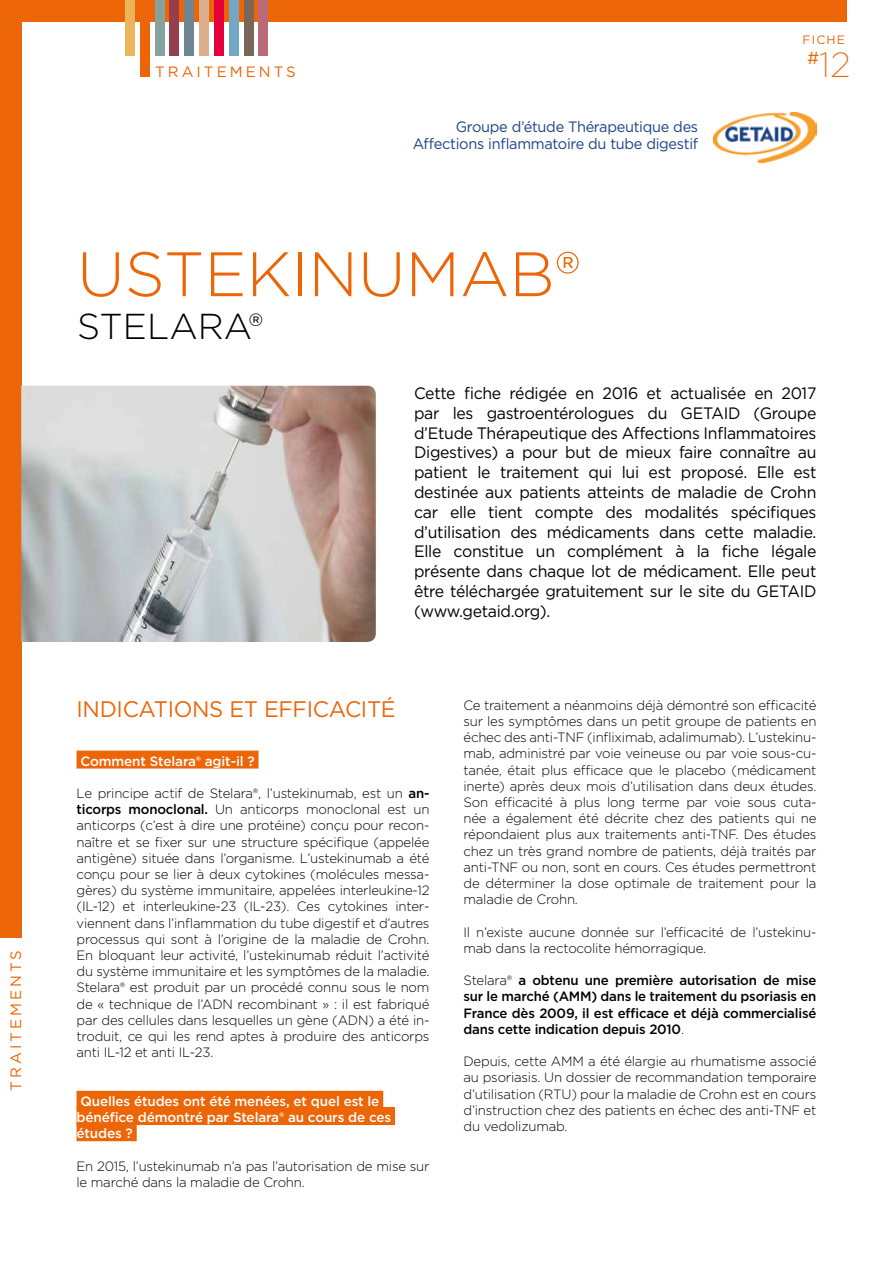
<style>
.page{position:relative;width:893px;height:1263px;background:#fff}
.page>*{position:absolute;margin:0;border:0;box-sizing:border-box;transform-origin:0 0}
.t1{font:300 62.7px "Gotham";color:#ec6608}
.t2{font:300 36px "Gotham";color:#000}
.t3{font:200 34.8px "Gotham";color:#ec6608}
.t4{font:22.5px "Gotham";letter-spacing:-.015em;color:#ec6608}
.t5{font:16.5px/19.8px "Gotham";letter-spacing:-.02em;color:#000;text-align:justify;scale:.96 1}
.t6{font:15px/16.5px "Gotham";letter-spacing:-.02em;color:#1b4484;text-align:right}
.t7{font:15px "Gotham";letter-spacing:.2em;color:#ec6608}
.t8{font:300 13.5px/16.2px "Gotham";letter-spacing:-.015em;color:#000;text-align:justify}
.t9{font:500 13.5px/16.2px "Gotham";letter-spacing:-.015em;color:#000;text-align:justify}
.t10{font:500 13.5px/16.2px "Gotham";letter-spacing:-.01em;color:#fff}
.t11{font:12.15px "Gotham";letter-spacing:.09em;color:#ec6608}
.s1{font-weight:500}
.s2{font-weight:300}
</style>
<div class="page">
<div style="left:77px;top:750px;width:181px;height:18px;background:#ec6608"></div>
<div style="left:77px;top:1091px;width:306px;height:18px;background:#ec6608"></div>
<div style="left:77px;top:1107px;width:318px;height:18px;background:#ec6608"></div>
<div style="left:77px;top:1123px;width:60px;height:18px;background:#ec6608"></div>
<div style="left:0;top:0;width:21px;height:938px;background:#ec6608"></div>
<div style="left:0;top:0;width:846px;height:21px;background:#ec6608"></div>
<img style="left:21px;top:386px;width:355px;height:256px">
<div style="left:125px;top:0;width:10px;height:55px;background:#edb559"></div>
<div style="left:199px;top:0;width:10px;height:55px;background:#ddae8d"></div>
<div style="left:140px;top:0;width:10px;height:77px;background:#ec6608"></div>
<div style="left:155px;top:0;width:9px;height:55px;background:#84a39f"></div>
<div style="left:214px;top:0;width:10px;height:55px;background:#e4003a"></div>
<div style="left:229px;top:0;width:10px;height:55px;background:#73a7c6"></div>
<div style="left:170px;top:0;width:9px;height:55px;background:#963e4d"></div>
<div style="left:244px;top:0;width:9px;height:55px;background:#796859"></div>
<div style="left:184px;top:0;width:10px;height:55px;background:#6e8694"></div>
<div style="left:259px;top:0;width:9px;height:55px;background:#b96977"></div>
<img style="left:713px;top:113px;width:103px;height:49px">
<p class="t7" style="left:6px;top:1090px;width:142px;rotate:-90deg">TRAITEMENTS</p>
<p class="t7" style="left:155px;top:62px;width:142px">TRAITEMENTS</p>
<p class="t6" style="left:413px;top:118px;width:287px">Groupe d’étude Thérapeutique des<br>Affections inflammatoire du tube digestif</p>
<h1 class="t1" style="left:77px;top:234px;width:505px">USTEKINUMAB®</h1>
<h2 class="t2" style="left:77px;top:304px;width:188px">STELARA®</h2>
<p class="t11" style="left:803px;top:32px;width:44px">FICHE</p>
<h3 class="t3" style="left:807px;top:43px;width:45px"><sup>#</sup>12</h3>
<p class="t5" style="left:414px;top:383px;width:421px">Cette fiche rédigée en 2016 et actualisée en 2017 par les gastroentérologues du GETAID (Groupe d’Etude Thérapeutique des Affections Inflammatoires Digestives) a pour but de mieux faire connaître au patient le traitement qui lui est proposé. Elle est destinée aux patients atteints de maladie de Crohn car elle tient compte des modalités spécifiques d’utilisation des médicaments dans cette maladie.<br>Elle constitue un complément à la fiche légale présente dans chaque lot de médicament. Elle peut être téléchargée gratuitement sur le site du GETAID (www.getaid.org).</p>
<h3 class="t4" style="left:77px;top:695px;width:321px">INDICATIONS ET EFFICACITÉ</h3>
<p class="t10" style="left:80px;top:752px;width:176px">Comment Stelara® agit-il ?</p>
<p class="t8" style="left:77px;top:785px;width:354px">Le principe actif de Stelara®, l’ustekinumab, est un <span class="s1">an&shy;ticorps monoclonal.</span> Un anticorps monoclonal est un anticorps (c’est à dire une protéine) conçu pour recon&shy;naître et se fixer sur une structure spécifique (appelée antigène) située dans l’organisme. L’ustekinumab a été conçu pour se lier à deux cytokines (molécules messa&shy;gères) du système immunitaire, appelées interleukine-12 (IL-12) et interleukine-23 (IL-23). Ces cytokines inter&shy;viennent dans l’inflammation du tube digestif et d’autres processus qui sont à l’origine de la maladie de Crohn.<br>En bloquant leur activité, l’ustekinumab réduit l’activité du système immunitaire et les symptômes de la maladie.<br>Stelara® est produit par un procédé connu sous le nom de « technique de l’ADN recombinant » : il est fabriqué par des cellules dans lesquelles un gène (ADN) a été in&shy;troduit, ce qui les rend aptes à produire des anticorps anti IL-12 et anti IL-23.</p>
<p class="t10" style="left:77px;top:1093px;width:316px">Quelles études ont été menées, et quel est le bénéfice démontré par Stelara® au cours de ces études ?</p>
<p class="t8" style="left:77px;top:1157px;width:354px">En 2015, l’ustekinumab n’a pas l’autorisation de mise sur le marché dans la maladie de Crohn.</p>
<p class="t8" style="left:463px;top:696px;width:354px">Ce traitement a néanmoins déjà démontré son efficacité sur les symptômes dans un petit groupe de patients en échec des anti-TNF (infliximab, adalimumab). L’ustekinu&shy;mab, administré par voie veineuse ou par voie sous-cu&shy;tanée, était plus efficace que le placebo (médicament inerte) après deux mois d’utilisation dans deux études.<br>Son efficacité à plus long terme par voie sous cuta&shy;née a également été décrite chez des patients qui ne répondaient plus aux traitements anti-TNF. Des études chez un très grand nombre de patients, déjà traités par anti-TNF ou non, sont en cours. Ces études permettront de déterminer la dose optimale de traitement pour la maladie de Crohn.</p>
<p class="t8" style="left:463px;top:923px;width:354px">Il n’existe aucune donnée sur l’efficacité de l’ustekinu&shy;mab dans la rectocolite hémorragique.</p>
<p class="t9" style="left:463px;top:972px;width:354px"><span class="s2">Stelara®</span> a obtenu une première autorisation de mise sur le marché (AMM) dans le traitement du psoriasis en France dès 2009, il est efficace et déjà commercialisé dans cette indication depuis 2010<span class="s2">.</span></p>
<p class="t8" style="left:463px;top:1053px;width:354px">Depuis, cette AMM a été élargie au rhumatisme associé au psoriasis. Un dossier de recommandation temporaire d’utilisation (RTU) pour la maladie de Crohn est en cours d’instruction chez des patients en échec des anti-TNF et du vedolizumab.</p>
</div>
